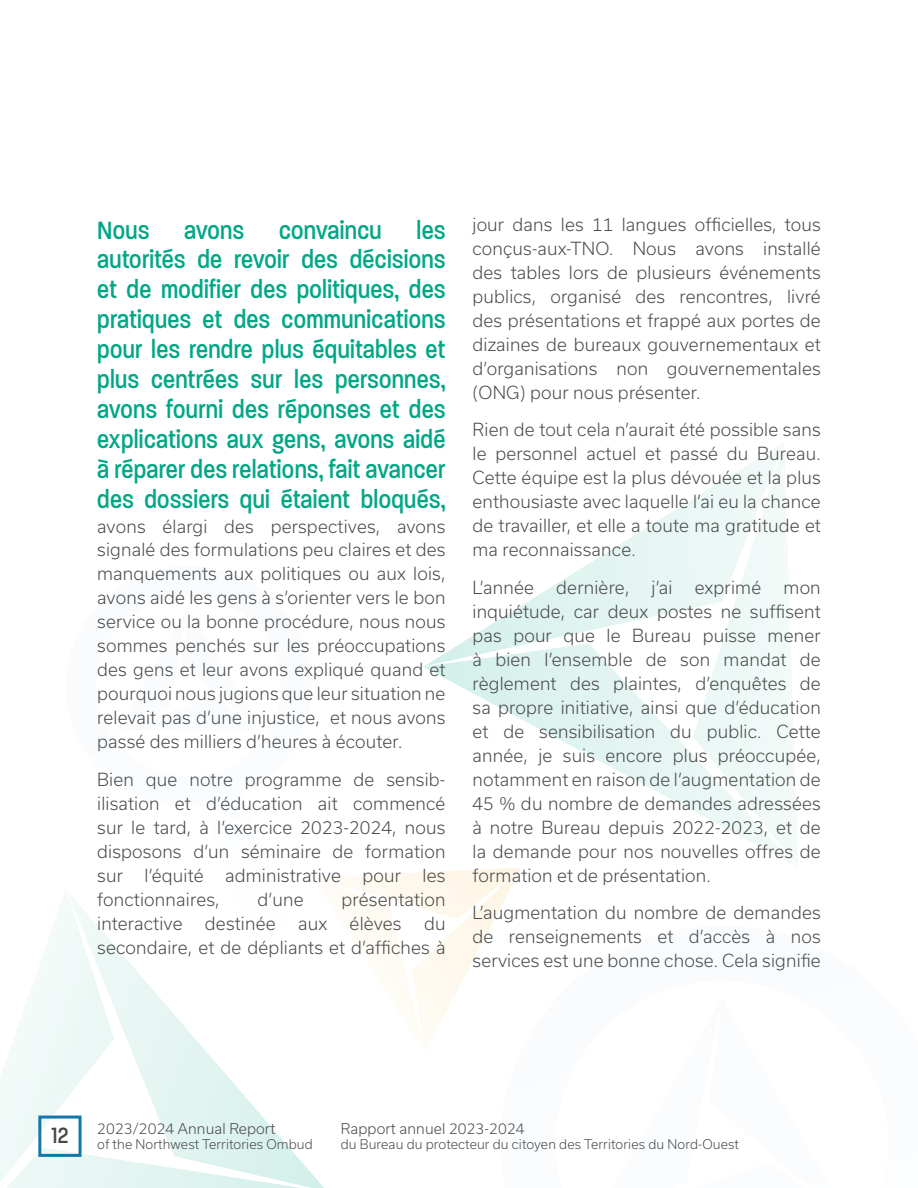
<style>
.page{position:relative;width:918px;height:1188px;background:#fff}
.page>*{position:absolute;margin:0;border:0;box-sizing:border-box;transform-origin:0 0}
.t1{font:500 27px/30px "Paralucent Condensed";letter-spacing:.01em;color:#00a786;text-align:justify}
.t2{font:300 17.25px/24px "Usual";letter-spacing:.01em;color:#454647;text-align:justify}
.t3{font:300 14.25px "Usual";letter-spacing:.01em;color:#454647}
.t4{font:300 12.75px "Usual";letter-spacing:.01em;color:#454647}
.s1{font-family:"Paralucent Condensed";font-weight:500;font-size:24px}
</style>
<div class="page">
<svg style="left:424px;top:667px;width:269px;height:144px"></svg>
<svg style="left:693px;top:460px;width:105px;height:405px;fill:#f1faf8"></svg>
<svg style="left:423px;top:443px;width:361px;height:224px"></svg>
<svg style="left:0;top:868px;width:521px;height:320px"></svg>
<div style="left:38px;top:1116px;width:44px;height:41px;border:3px solid #1377ac"></div>
<p class="t1" style="left:97px;top:215px;width:350px;text-indent:319px">les autorités de revoir des décisions et de modifier des politiques, des pratiques et des communications pour les rendre plus équitables et plus centrées sur les personnes, avons fourni des réponses et des explications aux gens, avons aidé à réparer des relations, fait avancer des dossiers qui étaient bloqués,</p>
<p class="t2" style="left:97px;top:514px;width:350px">avons élargi des perspectives, avons signalé des formulations peu claires et des manquements aux politiques ou aux lois, avons aidé les gens à s’orienter vers le bon service ou la bonne procédure, nous nous sommes penchés sur les préoccupations des gens et leur avons expliqué quand et pourquoi nous jugions que leur situation ne relevait pas d’une injustice, et nous avons passé des milliers d’heures à écouter.</p>
<p class="t2" style="left:97px;top:767px;width:350px">Bien que notre programme de sensib&shy;ilisation et d’éducation ait commencé sur le tard, à l’exercice 2023-2024, nous disposons d’un séminaire de formation sur l’équité administrative pour les fonctionnaires,</p>
<h1 class="t1" style="left:97px;top:215px;width:54px">Nous</h1>
<h1 class="t1" style="left:184px;top:215px;width:61px">avons</h1>
<h1 class="t1" style="left:279px;top:215px;width:104px">convaincu</h1>
<p class="t2" style="left:258px;top:887px;width:47px">d’une</p>
<p class="t2" style="left:342px;top:887px;width:105px">présentation</p>
<p class="t2" style="left:97px;top:911px;width:350px;text-align:right">du<br>secondaire, et de dépliants et d’affiches à</p>
<p class="t2" style="left:97px;top:911px;width:87px">interactive</p>
<p class="t2" style="left:205px;top:911px;width:72px">destinée</p>
<p class="t2" style="left:298px;top:911px;width:31px">aux</p>
<p class="t2" style="left:350px;top:911px;width:53px">élèves</p>
<p class="t2" style="left:473px;top:212px;width:350px">jour dans les 11 langues officielles, tous conçus-aux-TNO. Nous avons installé des tables lors de plusieurs événements publics, organisé des rencontres, livré des présentations et frappé aux portes de dizaines de bureaux gouvernementaux et d’organisations non gouvernementales (ONG) pour nous présenter.</p>
<p class="t2" style="left:473px;top:418px;width:350px">Rien de tout cela n’aurait été possible sans le personnel actuel et passé du Bureau.<br>Cette équipe est la plus dévouée et la plus enthousiaste avec laquelle l’ai eu la chance de travailler, et elle a toute ma gratitude et ma reconnaissance.</p>
<p class="t2" style="left:473px;top:575px;width:63px">L’année</p>
<p class="t2" style="left:556px;top:575px;width:75px">dernière,</p>
<p class="t2" style="left:652px;top:575px;width:23px">j’ai</p>
<p class="t2" style="left:695px;top:575px;width:68px">exprimé</p>
<p class="t2" style="left:473px;top:575px;width:350px;text-indent:311px">mon inquiétude, car deux postes ne suffisent pas pour que le Bureau puisse mener à bien l’ensemble de son mandat de règlement des plaintes, d’enquêtes de sa propre initiative, ainsi que d’éducation et de sensibilisation du public. Cette année, je suis encore plus préoccupée, notamment en raison de l’augmentation de 45 % du nombre de demandes adressées à notre Bureau depuis 2022-2023, et de la demande pour nos nouvelles offres de formation et de présentation.</p>
<p class="t2" style="left:473px;top:901px;width:350px">L’augmentation du nombre de demandes de renseignements et d’accès à nos services est une bonne chose. Cela signifie</p>
<p class="t3" style="left:51px;top:1120px;width:225px"><span class="s1">12</span> 2023/2024 Annual Report</p>
<p class="t4" style="left:97px;top:1137px;width:217px">of the Northwest Territories Ombud</p>
<p class="t3" style="left:341px;top:1120px;width:185px">Rapport annuel 2023-2024</p>
<p class="t4" style="left:341px;top:1137px;width:400px">du Bureau du protecteur du citoyen des Territories du Nord-Ouest</p>
</div>
